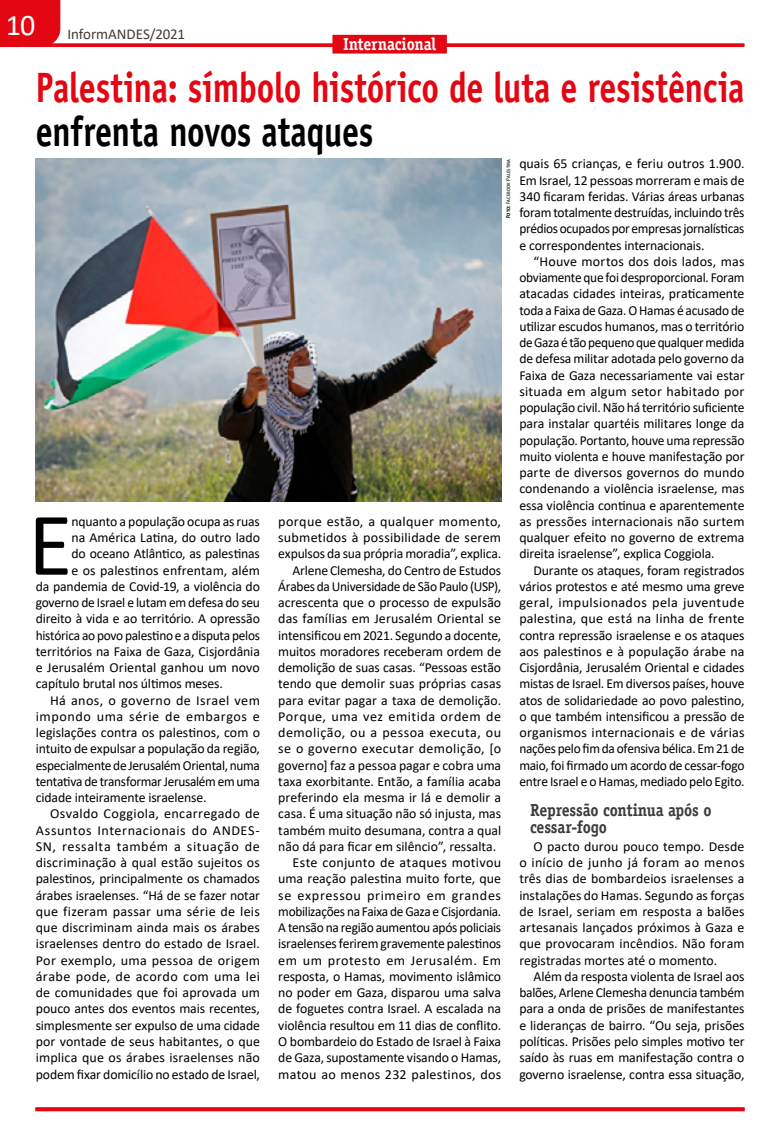
<style>
.page{position:relative;width:780px;height:1134px;background:#fff}
.page>*{position:absolute;margin:0;border:0;box-sizing:border-box;transform-origin:0 0}
.t1{font:90.5px "Calibri";color:#000}
.t2{font:700 42.5px "Officina Sans Std";letter-spacing:-.01em;color:#e30613;scale:.8 1}
.t3{font:700 42.5px "Officina Sans Std";letter-spacing:-.01em;color:#000;scale:.8 1}
.t4{font:30px "Calibri";color:#fff}
.t5{font:700 17.5px/16.2px "Officina Serif Std";letter-spacing:-.01em;color:#3c3c3b;scale:.9 1}
.t6{font:700 17.5px "Officina Serif Std";letter-spacing:-.01em;color:#fff;scale:.9 1}
.t7{font:15px "Calibri";letter-spacing:-.01em;color:#453a36}
.t8{font:13.75px/16.2px "Calibri";letter-spacing:-.005em;color:#000;text-align:justify}
.t9{font:13.75px "Calibri";letter-spacing:.02em;color:#000}
.t10{font:13.75px "Calibri";letter-spacing:.04em;color:#000}
.t11{font:13.75px "Calibri";letter-spacing:.015em;color:#000}
.t12{font:13.75px "Calibri";letter-spacing:.03em;color:#000}
.t13{font:13.75px "Calibri";letter-spacing:.035em;color:#000}
.t14{font:6.25px "Calibri";letter-spacing:.025em;color:#000;scale:.85 1}
.s1{font-weight:700}
</style>
<div class="page">
<div style="left:0;top:0;width:60px;height:43px;background:#e30613"></div>
<svg style="left:0;top:43px;width:744px;height:4px;background:#e41622"></svg>
<div style="left:332px;top:35px;width:115px;height:19px;background:#e30613"></div>
<svg style="left:35px;top:1107px;width:709px;height:4px;background:#e4101d"></svg>
<img style="left:36px;top:159px;width:465px;height:342px">
<h3 class="t4" style="left:6px;top:4px;width:31px">10</h3>
<p class="t7" style="left:67px;top:24px;width:119px">InformANDES/2021</p>
<h2 class="t2" style="left:36px;top:61px;width:887px">Palestina: símbolo histórico de luta e resistência</h2>
<h2 class="t3" style="left:36px;top:105px;width:423px">enfrenta novos ataques</h2>
<p class="t14" style="left:503px;top:218px;width:71px;rotate:-90deg"><span class="s1">Foto:</span> Facebook Palestina</p>
<p class="t6" style="left:343px;top:33px;width:105px">Internacional</p>
<p class="t8" style="left:519px;top:155px;width:227px">quais 65 crianças, e feriu outros 1.900.<br>Em Israel, 12 pessoas morreram e mais de 340 ficaram feridas. Várias áreas urbanas foram totalmente destruídas, incluindo três prédios ocupados por empresas jornalísticas e correspondentes internacionais.</p>
<p class="t8" style="left:519px;top:253px;width:227px;text-indent:14px">“Houve mortos dos dois lados, mas obviamente que foi desproporcional. Foram atacadas cidades inteiras, praticamente toda a Faixa de Gaza. O Hamas é acusado de utilizar escudos humanos, mas o território de Gaza é tão pequeno que qualquer medida de defesa militar adotada pelo governo da Faixa de Gaza necessariamente vai estar situada em algum setor habitado por população civil. Não há território suficiente para instalar quartéis militares longe da população. Portanto, houve uma repressão muito violenta e houve manifestação por parte de diversos governos do mundo condenando a violência israelense, mas essa violência continua e aparentemente as pressões internacionais não surtem qualquer efeito no governo de extrema direita israelense”, explica Coggiola.</p>
<p class="t8" style="left:519px;top:562px;width:227px;text-indent:14px">Durante os ataques, foram registrados vários protestos e até mesmo uma greve geral, impulsionados pela juventude palestina, que está na linha de frente contra repressão israelense e os ataques aos palestinos e à população árabe na Cisjordânia, Jerusalém Oriental e cidades mistas de Israel. Em diversos países, houve atos de solidariedade ao povo palestino, o que também intensificou a pressão de organismos internacionais e de várias nações pelo fim da ofensiva bélica. Em 21 de maio, foi firmado um acordo de cessar-fogo entre Israel e o Hamas, mediado pelo Egito.</p>
<p class="t5" style="left:530px;top:802px;width:203px">Repressão continua após o cessar-fogo</p>
<p class="t8" style="left:519px;top:838px;width:227px;text-indent:14px">O pacto durou pouco tempo. Desde o início de junho já foram ao menos três dias de bombardeios israelenses a instalações do Hamas. Segundo as forças de Israel, seriam em resposta a balões artesanais lançados próximos à Gaza e que provocaram incêndios. Não foram registradas mortes até o momento.</p>
<p class="t8" style="left:519px;top:968px;width:227px;text-indent:14px">Além da resposta violenta de Israel aos balões, Arlene Clemesha denuncia também para a onda de prisões de manifestantes e lideranças de bairro. “Ou seja, prisões políticas. Prisões pelo simples motivo ter saído às ruas em manifestação contra o governo israelense, contra essa situação,</p>
<h1 class="t1" style="left:28px;top:482px;width:46px">E</h1>
<p class="t8" style="left:72px;top:513px;width:190px">nquanto a população ocupa as ruas</p>
<p class="t9" style="left:278px;top:512px;width:224px">porque estão, a qualquer momento,</p>
<p class="t11" style="left:278px;top:528px;width:224px">submetidos à possibilidade de serem</p>
<p class="t8" style="left:278px;top:545px;width:224px">expulsos da sua própria moradia”, explica.</p>
<p class="t8" style="left:292px;top:562px;width:210px">Arlene Clemesha, do Centro de Estudos</p>
<p class="t8" style="left:278px;top:578px;width:224px">Árabes da Universidade de São Paulo (USP),</p>
<p class="t8" style="left:278px;top:594px;width:224px">acrescenta que o processo de expulsão</p>
<p class="t8" style="left:278px;top:610px;width:224px">das famílias em Jerusalém Oriental se</p>
<p class="t8" style="left:278px;top:627px;width:224px">intensificou em 2021. Segundo a docente,</p>
<p class="t8" style="left:278px;top:643px;width:224px">muitos moradores receberam ordem de</p>
<p class="t8" style="left:278px;top:659px;width:224px">demolição de suas casas. “Pessoas estão</p>
<p class="t8" style="left:278px;top:675px;width:224px">tendo que demolir suas próprias casas</p>
<p class="t8" style="left:278px;top:692px;width:224px">para evitar pagar a taxa de demolição.</p>
<p class="t12" style="left:278px;top:707px;width:224px">Porque, uma vez emitida ordem de</p>
<p class="t12" style="left:278px;top:723px;width:224px">demolição, ou a pessoa executa, ou</p>
<p class="t8" style="left:278px;top:740px;width:224px">se o governo executar demolição, [o</p>
<p class="t8" style="left:278px;top:757px;width:224px">governo] faz a pessoa pagar e cobra uma</p>
<p class="t8" style="left:278px;top:773px;width:224px">taxa exorbitante. Então, a família acaba</p>
<p class="t8" style="left:278px;top:789px;width:224px">preferindo ela mesma ir lá e demolir a</p>
<p class="t8" style="left:278px;top:805px;width:224px">casa. É uma situação não só injusta, mas</p>
<p class="t8" style="left:278px;top:822px;width:224px">também muito desumana, contra a qual</p>
<p class="t8" style="left:278px;top:838px;width:219px">não dá para ficar em silêncio”, ressalta.</p>
<p class="t8" style="left:292px;top:854px;width:210px">Este conjunto de ataques motivou</p>
<p class="t8" style="left:278px;top:870px;width:224px">uma reação palestina muito forte, que</p>
<p class="t10" style="left:278px;top:886px;width:224px">se expressou primeiro em grandes</p>
<p class="t8" style="left:278px;top:903px;width:224px">mobilizações na Faixa de Gaza e Cisjordania.</p>
<p class="t8" style="left:278px;top:919px;width:224px">A tensão na região aumentou após policiais</p>
<p class="t8" style="left:278px;top:935px;width:224px">israelenses ferirem gravemente palestinos</p>
<p class="t8" style="left:278px;top:952px;width:224px">em um protesto em Jerusalém. Em</p>
<p class="t8" style="left:278px;top:968px;width:224px">resposta, o Hamas, movimento islâmico</p>
<p class="t8" style="left:278px;top:984px;width:224px">no poder em Gaza, disparou uma salva</p>
<p class="t8" style="left:278px;top:1000px;width:224px">de foguetes contra Israel. A escalada na</p>
<p class="t8" style="left:278px;top:1017px;width:224px">violência resultou em 11 dias de conflito.</p>
<p class="t8" style="left:278px;top:1033px;width:224px">O bombardeio do Estado de Israel à Faixa</p>
<p class="t8" style="left:278px;top:1049px;width:224px">de Gaza, supostamente visando o Hamas,</p>
<p class="t11" style="left:278px;top:1064px;width:224px">matou ao menos 232 palestinos, dos</p>
<p class="t8" style="left:72px;top:529px;width:190px">na América Latina, do outro lado</p>
<p class="t8" style="left:72px;top:545px;width:190px">do oceano Atlântico, as palestinas</p>
<p class="t8" style="left:72px;top:562px;width:190px">e os palestinos enfrentam, além</p>
<p class="t8" style="left:36px;top:578px;width:226px">da pandemia de Covid-19, a violência do</p>
<p class="t8" style="left:36px;top:594px;width:226px">governo de Israel e lutam em defesa do seu</p>
<p class="t8" style="left:36px;top:610px;width:226px">direito à vida e ao território. A opressão</p>
<p class="t8" style="left:36px;top:627px;width:226px">histórica ao povo palestino e a disputa pelos</p>
<p class="t8" style="left:36px;top:643px;width:226px">territórios na Faixa de Gaza, Cisjordânia</p>
<p class="t8" style="left:36px;top:659px;width:226px">e Jerusalém Oriental ganhou um novo</p>
<p class="t8" style="left:36px;top:675px;width:188px">capítulo brutal nos últimos meses.</p>
<p class="t8" style="left:50px;top:692px;width:211px">Há anos, o governo de Israel vem</p>
<p class="t13" style="left:36px;top:707px;width:226px">impondo uma série de embargos e</p>
<p class="t8" style="left:36px;top:724px;width:226px">legislações contra os palestinos, com o</p>
<p class="t8" style="left:36px;top:740px;width:226px">intuito de expulsar a população da região,</p>
<p class="t8" style="left:36px;top:757px;width:226px">especialmente de Jerusalém Oriental, numa</p>
<p class="t8" style="left:36px;top:773px;width:226px">tentativa de transformar Jerusalém em uma</p>
<p class="t8" style="left:36px;top:789px;width:172px">cidade inteiramente israelense.</p>
<p class="t8" style="left:50px;top:805px;width:211px">Osvaldo Coggiola, encarregado de</p>
<p class="t10" style="left:36px;top:821px;width:226px">Assuntos Internacionais do ANDES-</p>
<p class="t10" style="left:36px;top:837px;width:226px">SN, ressalta também a situação de</p>
<p class="t8" style="left:36px;top:854px;width:226px">discriminação à qual estão sujeitos os</p>
<p class="t8" style="left:36px;top:870px;width:226px">palestinos, principalmente os chamados</p>
<p class="t8" style="left:36px;top:887px;width:226px">árabes israelenses. “Há de se fazer notar</p>
<p class="t9" style="left:36px;top:902px;width:226px">que fizeram passar uma série de leis</p>
<p class="t8" style="left:36px;top:919px;width:226px">que discriminam ainda mais os árabes</p>
<p class="t8" style="left:36px;top:935px;width:226px">israelenses dentro do estado de Israel.</p>
<p class="t9" style="left:36px;top:951px;width:226px">Por exemplo, uma pessoa de origem</p>
<p class="t8" style="left:36px;top:968px;width:226px">árabe pode, de acordo com uma lei</p>
<p class="t8" style="left:36px;top:984px;width:226px">de comunidades que foi aprovada um</p>
<p class="t8" style="left:36px;top:1000px;width:226px">pouco antes dos eventos mais recentes,</p>
<p class="t8" style="left:36px;top:1017px;width:226px">simplesmente ser expulso de uma cidade</p>
<p class="t8" style="left:36px;top:1033px;width:226px">por vontade de seus habitantes, o que</p>
<p class="t8" style="left:36px;top:1049px;width:226px">implica que os árabes israelenses não</p>
<p class="t8" style="left:36px;top:1065px;width:226px">podem fixar domicílio no estado de Israel,</p>
</div>
